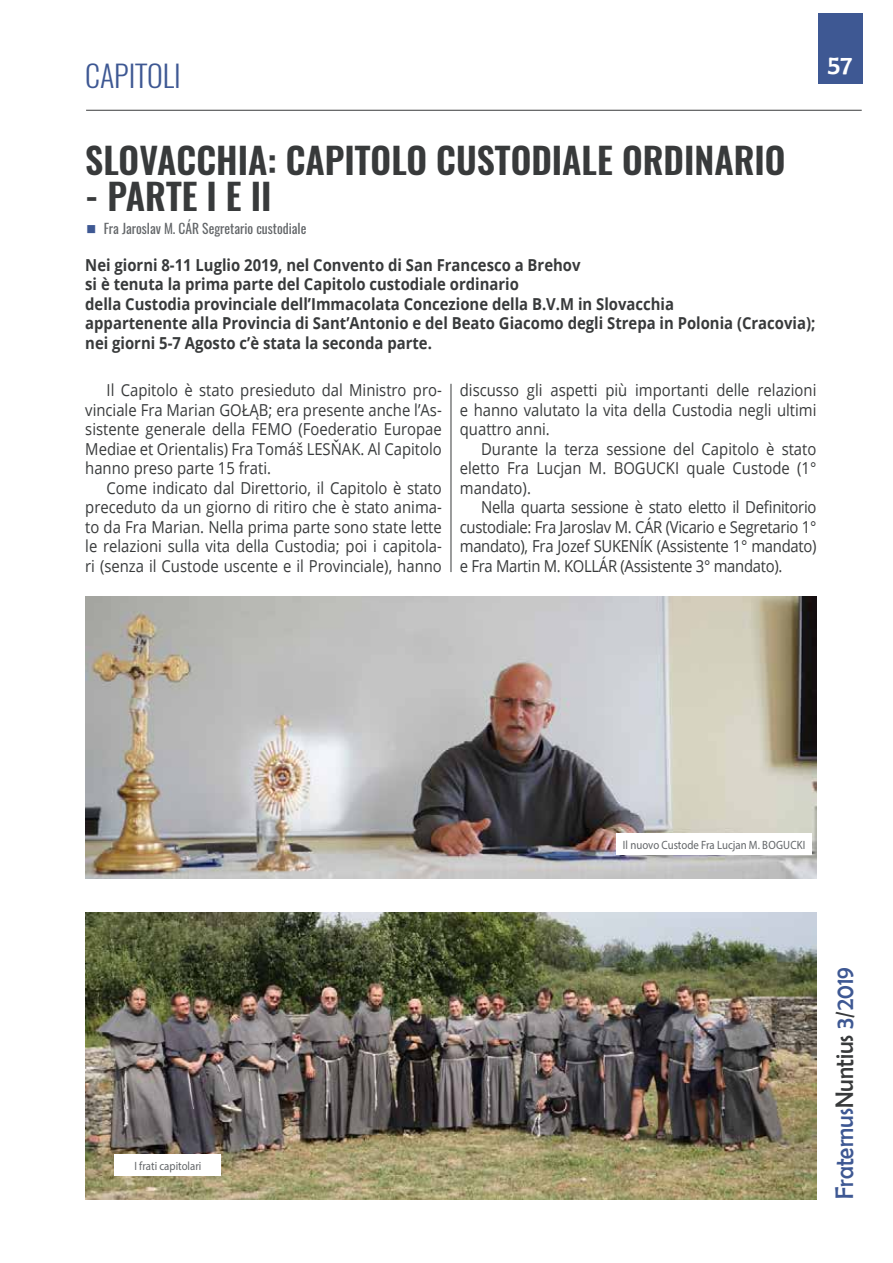
<style>
.page{position:relative;width:893px;height:1263px;background:#fff}
.page>*{position:absolute;margin:0;border:0;box-sizing:border-box;transform-origin:0 0}
.t1{font:600 36px "Oswald";color:#383a3b}
.t2{font:300 30px "Oswald";color:#3e5893}
.t3{font:27px "Berlin Sans FB";color:#fff}
.t4{font:25.5px "Berlin Sans FB";color:#3e5893;scale:.9 1}
.t5{font:16.5px/19.5px "Open Sans";color:#383a3b;text-align:justify;scale:.9 1}
.t6{font:700 16.5px/19.5px "Open Sans";color:#383a3b;scale:.9 1}
.t7{font:13.5px "Oswald";color:#636669}
.t8{font:12px "Myriad Pro";color:#636669;scale:.9 1}
.s1{color:#383a3b}
</style>
<div class="page">
<hr style="left:86px;top:110px;width:776px;height:1px;background:#383a3b">
<div style="left:818px;top:14px;width:44px;height:70px;background:#3e5893"></div>
<img style="left:85px;top:912px;width:731px;height:287px">
<img style="left:85px;top:596px;width:731px;height:283px">
<div style="left:617px;top:833px;width:195px;height:22px;background:#fff"></div>
<div style="left:115px;top:1154px;width:106px;height:22px;background:#fff"></div>
<hr style="left:451px;top:384px;width:1px;height:188px;background:#383a3b">
<h2 class="t2" style="left:85px;top:56px;width:97px">CAPITOLI</h2>
<h3 class="t3" style="left:828px;top:49px;width:26px">57</h3>
<h1 class="t1" style="left:85px;top:136px;width:702px">SLOVACCHIA: CAPITOLO CUSTODIALE ORDINARIO</h1>
<h1 class="t1" style="left:85px;top:172px;width:188px">- PARTE I E II</h1>
<p class="t7" style="left:104px;top:219px;width:204px">Fra Jaroslav M. CÁR Segretario custodiale</p>
<p class="t6" style="left:85px;top:255px;width:813px">Nei giorni 8-11 Luglio 2019, nel Convento di San Francesco a Brehov<br>si è tenuta la prima parte del Capitolo custodiale ordinario<br>della Custodia provinciale dell’Immacolata Concezione della B.V.M in Slovacchia<br>appartenente alla Provincia di Sant’Antonio e del Beato Giacomo degli Strepa in Polonia (Cracovia); nei giorni 5-7 Agosto c’è stata la seconda parte.</p>
<p class="t5" style="left:85px;top:380px;width:398px;text-indent:21px">Il Capitolo è stato presieduto dal Ministro pro&shy;vinciale Fra Marian GOŁĄB; era presente anche l’As&shy;sistente generale della FEMO (Foederatio Europae Mediae et Orientalis) Fra Tomáš LESŇAK. Al Capitolo hanno preso parte 15 frati.</p>
<p class="t5" style="left:85px;top:478px;width:398px;text-indent:21px">Come indicato dal Direttorio, il Capitolo è stato preceduto da un giorno di ritiro che è stato anima&shy;to da Fra Marian. Nella prima parte sono state lette le relazioni sulla vita della Custodia; poi i capitola&shy;ri (senza il Custode uscente e il Provinciale), hanno</p>
<p class="t5" style="left:460px;top:380px;width:398px">discusso gli aspetti più importanti delle relazioni e hanno valutato la vita della Custodia negli ultimi quattro anni.</p>
<p class="t5" style="left:460px;top:439px;width:398px;text-indent:21px">Durante la terza sessione del Capitolo è stato eletto Fra Lucjan M. BOGUCKI quale Custode (1° mandato).</p>
<p class="t5" style="left:460px;top:497px;width:398px;text-indent:21px">Nella quarta sessione è stato eletto il Definitorio custodiale: Fra Jaroslav M. CÁR (Vicario e Segretario 1° mandato), Fra Jozef SUKENÍK (Assistente 1° mandato) e Fra Martin M. KOLLÁR (Assistente 3° mandato).</p>
<p class="t8" style="left:134px;top:1158px;width:76px">I frati capitolari</p>
<p class="t8" style="left:623px;top:837px;width:204px">Il nuovo Custode Fra Lucjan M. BOGUCKI</p>
<h3 class="t4" style="left:830px;top:1199px;width:260px;rotate:-90deg">Fraternus<span class="s1">Nuntius</span> 3<span class="s1">/</span>2019</h3>
</div>
